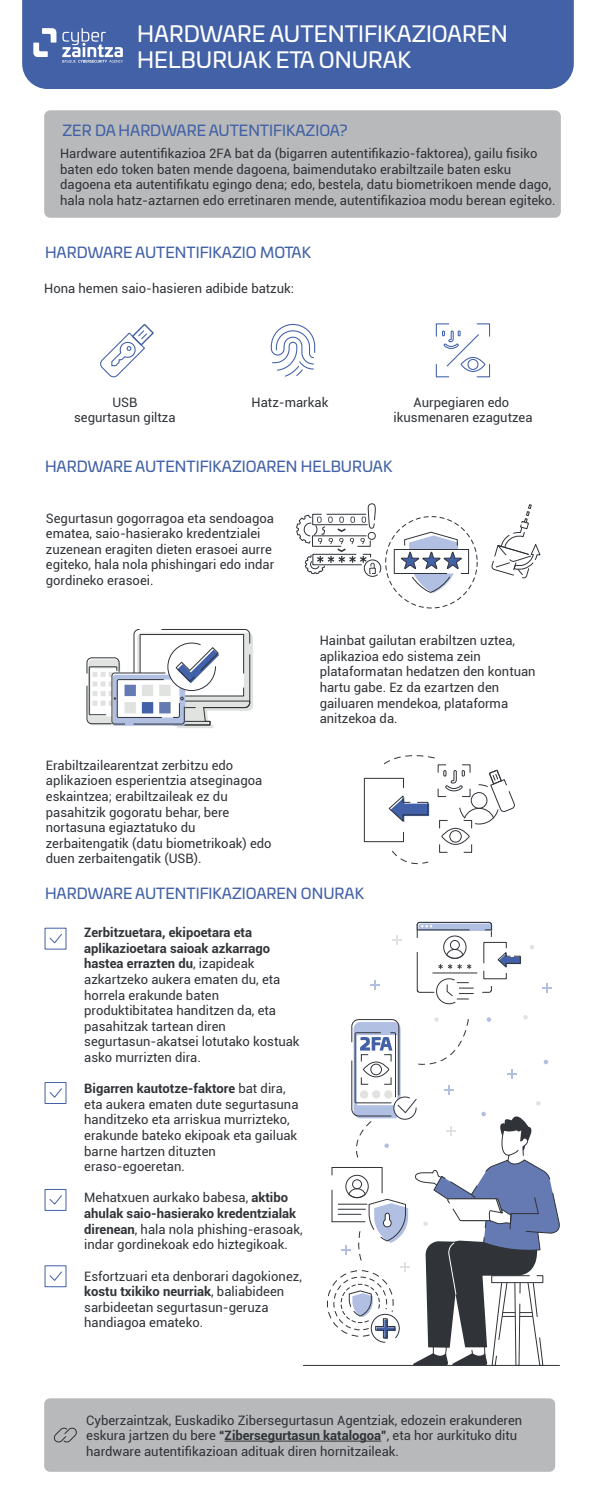
<style>
.page{position:relative;width:596px;height:1495px;background:#fff}
.page>*{position:absolute;margin:0;border:0;box-sizing:border-box;transform-origin:0 0}
.t1{font:22px/26.4px "Univia Pro";color:#fff}
.t2{font:15px "Univia Pro";color:#4261a6}
.t3{font:13px/15.6px "Roboto";color:#303338}
.s1{font-weight:700}
</style>
<div class="page">
<div style="left:44px;top:1398px;width:511px;height:73px;background:#b7b9ba;border-radius:6px"></div>
<hr style="left:224px;top:1440px;width:157px;height:1px;background:#303338">
<svg style="left:54px;top:1427px;width:23px;height:16px"></svg>
<svg style="left:393px;top:531px;width:76px;height:63px"></svg>
<svg style="left:491px;top:504px;width:50px;height:74px"></svg>
<svg style="left:86px;top:629px;width:167px;height:99px"></svg>
<hr style="left:303px;top:1364px;width:256px;height:1px;background:#303338">
<svg style="left:530px;top:945px;width:4px;height:4px"></svg>
<svg style="left:542px;top:983px;width:9px;height:9px"></svg>
<svg style="left:370px;top:980px;width:10px;height:9px"></svg>
<svg style="left:326px;top:1015px;width:234px;height:351px"></svg>
<svg style="left:392px;top:935px;width:10px;height:10px"></svg>
<svg style="left:416px;top:921px;width:105px;height:83px"></svg>
<svg style="left:363px;top:755px;width:152px;height:110px"></svg>
<svg style="left:100px;top:324px;width:54px;height:54px"></svg>
<svg style="left:270px;top:324px;width:45px;height:53px"></svg>
<svg style="left:435px;top:323px;width:55px;height:55px"></svg>
<svg style="left:296px;top:503px;width:85px;height:74px"></svg>
<svg style="left:49px;top:934px;width:13px;height:10px"></svg>
<div style="left:44px;top:1082px;width:22px;height:22px;border:1px solid #4161a8"></div>
<svg style="left:49px;top:1088px;width:13px;height:10px"></svg>
<div style="left:44px;top:1189px;width:22px;height:22px;border:1px solid #4161a8"></div>
<svg style="left:49px;top:1195px;width:13px;height:10px"></svg>
<div style="left:44px;top:1265px;width:22px;height:22px;border:1px solid #4161a8"></div>
<svg style="left:49px;top:1271px;width:13px;height:10px"></svg>
<div style="left:44px;top:110px;width:516px;height:108px;background:#b7b9ba;border-radius:6px"></div>
<div style="left:22px;top:0;width:551px;height:89px;background:#4261a6"></div>
<svg style="left:33px;top:28px;width:23px;height:29px"></svg>
<svg style="left:62px;top:28px;width:61px;height:35px;background:#758cbe"></svg>
<h1 class="t1" style="left:137px;top:19px;width:371px">HARDWARE AUTENTIFIKAZIOAREN<br>HELBURUAK ETA ONURAK</h1>
<p class="t2" style="left:62px;top:119px;width:286px">ZER DA HARDWARE AUTENTIFIKAZIOA?</p>
<p class="t3" style="left:60px;top:145px;width:497px">Hardware autentifikazioa 2FA bat da (bigarren autentifikazio-faktorea), gailu fisiko baten edo token baten mende dagoena, baimendutako erabiltzaile baten esku dagoena eta autentifikatu egingo dena; edo, bestela, datu biometrikoen mende dago, hala nola hatz-aztarnen edo erretinaren mende, autentifikazioa modu berean egiteko.</p>
<p class="t2" style="left:45px;top:241px;width:267px">HARDWARE AUTENTIFIKAZIO MOTAK</p>
<p class="t3" style="left:44px;top:280px;width:251px">Hona hemen saio-hasieren adibide batzuk:</p>
<p class="t3" style="left:74px;top:394px;width:103px;text-align:center">USB<br>segurtasun giltza</p>
<p class="t3" style="left:251px;top:394px;width:78px">Hatz-markak</p>
<p class="t3" style="left:393px;top:394px;width:140px;text-align:center">Aurpegiaren edo ikusmenaren ezagutzea</p>
<p class="t2" style="left:45px;top:455px;width:348px">HARDWARE AUTENTIFIKAZIOAREN HELBURUAK</p>
<p class="t3" style="left:46px;top:510px;width:230px">Segurtasun gogorragoa eta sendoagoa ematea, saio-hasierako kredentzialei zuzenean eragiten dieten erasoei aurre egiteko, hala nola phishingari edo indar gordineko erasoei.</p>
<p class="t3" style="left:46px;top:757px;width:227px">Erabiltzailearentzat zerbitzu edo aplikazioen esperientzia atseginagoa eskaintzea; erabiltzaileak ez du pasahitzik gogoratu behar, bere nortasuna egiaztatuko du zerbaitengatik (datu biometrikoak) edo duen zerbaitengatik (USB).</p>
<p class="t3" style="left:319px;top:632px;width:217px">Hainbat gailutan erabiltzen uztea, aplikazioa edo sistema zein plataformatan hedatzen den kontuan hartu gabe. Ez da ezartzen den gailuaren mendekoa, plataforma anitzekoa da.</p>
<p class="t2" style="left:45px;top:882px;width:320px">HARDWARE AUTENTIFIKAZIOAREN ONURAK</p>
<p class="t3" style="left:84px;top:924px;width:217px"><span class="s1">Zerbitzuetara, ekipoetara eta aplikazioetara saioak azkarrago hastea errazten du</span>, izapideak azkartzeko aukera ematen du, eta horrela erakunde baten produktibitatea handitzen da, eta pasahitzak tartean diren segurtasun-akatsei lotutako kostuak asko murrizten dira.</p>
<p class="t3" style="left:84px;top:1080px;width:215px"><span class="s1">Bigarren kautotze-faktore</span> bat dira, eta aukera ematen dute segurtasuna handitzeko eta arriskua murrizteko, erakunde bateko ekipoak eta gailuak barne hartzen dituzten eraso-egoeretan.</p>
<p class="t3" style="left:84px;top:1189px;width:220px">Mehatxuen aurkako babesa, <span class="s1">aktibo ahulak saio-hasierako kredentzialak direnean</span>, hala nola phishing-erasoak, indar gordinekoak edo hiztegikoak.</p>
<p class="t3" style="left:84px;top:1267px;width:219px">Esfortzuari eta denborari dagokionez, <span class="s1">kostu txikiko neurriak</span>, baliabideen sarbideetan segurtasun-geruza handiagoa emateko.</p>
<p class="t3" style="left:86px;top:1411px;width:437px">Cyberzaintzak, Euskadiko Zibersegurtasun Agentziak, edozein erakunderen eskura jartzen du bere <span class="s1">“Zibersegurtasun katalogoa”</span>, eta hor aurkituko ditu hardware autentifikazioan adituak diren hornitzaileak.</p>
</div>
